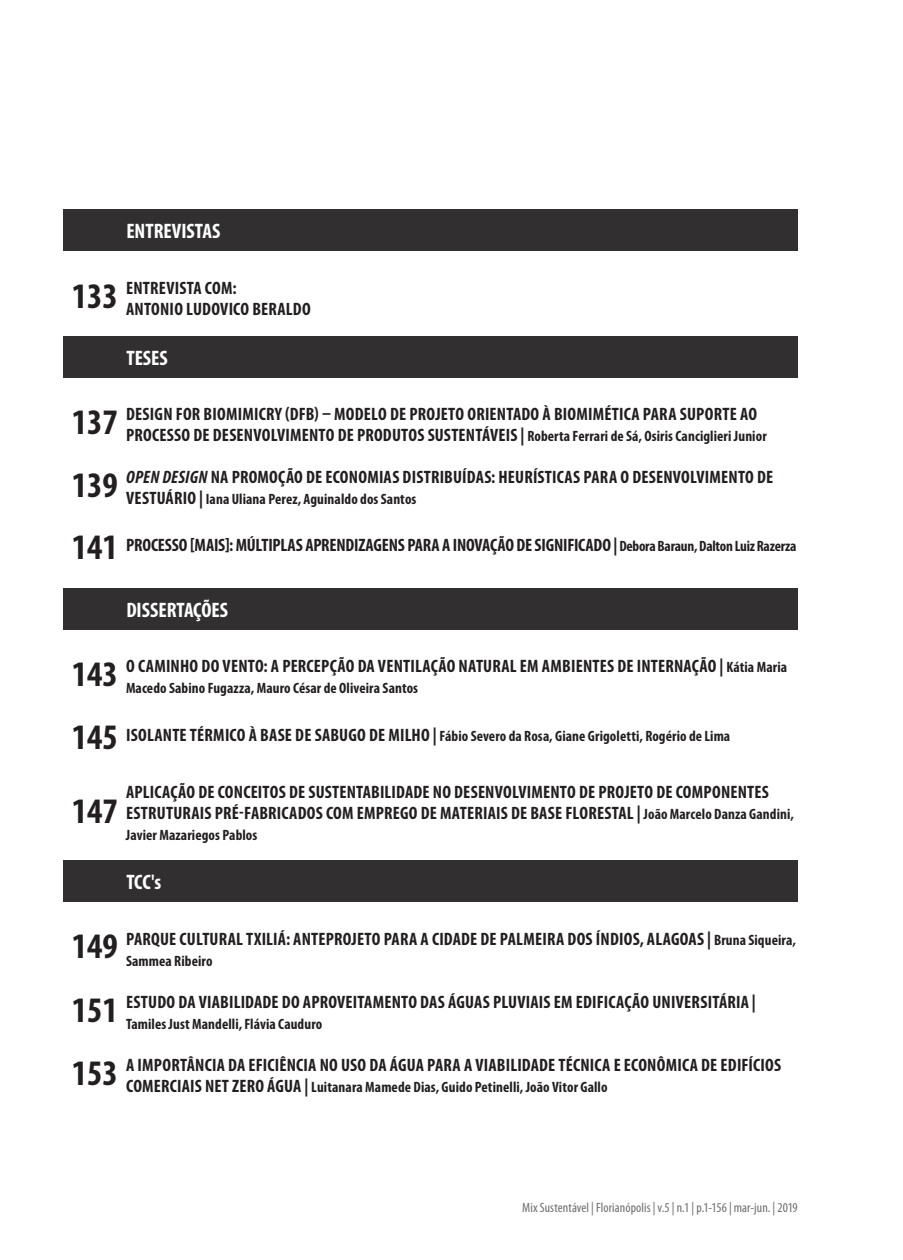
<style>
.page{position:relative;width:903px;height:1260px;background:#fff}
.page>*{position:absolute;margin:0;border:0;box-sizing:border-box;transform-origin:0 0}
.t1{font:700 condensed 36px/62.6px "Myriad Pro";color:#231f20;text-align:justify}
.t2{font:700 condensed 21px "Myriad Pro";color:#fff}
.t3{font:700 condensed 18px/21px "Myriad Pro";letter-spacing:.01em;color:#231f20}
.t4{font:700 condensed 18px "Myriad Pro";letter-spacing:-.01em;color:#231f20}
.t5{font:700 condensed 15px "Myriad Pro";letter-spacing:.005em;color:#231f20}
.t6{font:condensed 13.5px "Myriad Pro";letter-spacing:.005em;color:#6c6d70}
.s1{font-size:15px}
.s2{font-style:italic}
.s3{font-size:18px}
</style>
<div class="page">
<div style="left:63px;top:209px;width:735px;height:42px;background:#312f30"></div>
<div style="left:63px;top:336px;width:735px;height:42px;background:#312f30"></div>
<div style="left:63px;top:588px;width:735px;height:42px;background:#312f30"></div>
<div style="left:63px;top:860px;width:735px;height:42px;background:#312f30"></div>
<p class="t2" style="left:126px;top:218px;width:95px">ENTREVISTAS</p>
<h1 class="t1" style="left:72px;top:263px;width:48px">133</h1>
<p class="t3" style="left:126px;top:277px;width:186px">ENTREVISTA COM:<br>ANTONIO LUDOVICO BERALDO</p>
<p class="t2" style="left:126px;top:345px;width:43px">TESES</p>
<h1 class="t1" style="left:72px;top:389px;width:48px">137<br>139<br>141</h1>
<p class="t3" style="left:126px;top:403px;width:642px">DESIGN FOR BIOMIMICRY (DFB) – MODELO DE PROJETO ORIENTADO À BIOMIMÉTICA PARA SUPORTE AO<br>PROCESSO DE DESENVOLVIMENTO DE PRODUTOS SUSTENTÁVEIS | <span class="s1">Roberta Ferrari de Sá, Osiris Canciglieri Junior</span></p>
<p class="t3" style="left:126px;top:466px;width:649px"><span class="s2">OPEN DESIGN</span> NA PROMOÇÃO DE ECONOMIAS DISTRIBUÍDAS: HEURÍSTICAS PARA O DESENVOLVIMENTO DE</p>
<p class="t5" style="left:126px;top:490px;width:292px"><span class="s3">VESTUÁRIO |</span> Iana Uliana Perez, Aguinaldo dos Santos</p>
<p class="t4" style="left:126px;top:534px;width:672px">PROCESSO [MAIS]: MÚLTIPLAS APRENDIZAGENS PARA A INOVAÇÃO DE SIGNIFICADO | <span class="s1">Debora Baraun, Dalton Luiz Razerza</span></p>
<p class="t2" style="left:126px;top:596px;width:103px">DISSERTAÇÕES</p>
<h1 class="t1" style="left:72px;top:641px;width:48px;line-height:63px">143<br>145</h1>
<p class="t3" style="left:126px;top:655px;width:662px">O CAMINHO DO VENTO: A PERCEPÇÃO DA VENTILAÇÃO NATURAL EM AMBIENTES DE INTERNAÇÃO | <span class="s1">Kátia Maria</span></p>
<p class="t5" style="left:126px;top:679px;width:294px">Macedo Sabino Fugazza, Mauro César de Oliveira Santos</p>
<p class="t5" style="left:126px;top:727px;width:606px"><span class="s3">ISOLANTE TÉRMICO À BASE DE SABUGO DE MILHO |</span> Fábio Severo da Rosa, Giane Grigoletti, Rogério de Lima</p>
<h1 class="t1" style="left:72px;top:779px;width:48px">147</h1>
<p class="t3" style="left:126px;top:781px;width:669px">APLICAÇÃO DE CONCEITOS DE SUSTENTABILIDADE NO DESENVOLVIMENTO DE PROJETO DE COMPONENTES<br>ESTRUTURAIS PRÉ-FABRICADOS COM EMPREGO DE MATERIAIS DE BASE FLORESTAL | <span class="s1">João Marcelo Danza Gandini,</span></p>
<p class="t5" style="left:126px;top:826px;width:133px">Javier Mazariegos Pablos</p>
<p class="t2" style="left:126px;top:868px;width:37px">TCC's</p>
<h1 class="t1" style="left:72px;top:914px;width:48px;line-height:63.3px">149<br>151<br>153</h1>
<p class="t3" style="left:126px;top:928px;width:671px">PARQUE CULTURAL TXILIÁ: ANTEPROJETO PARA A CIDADE DE PALMEIRA DOS ÍNDIOS, ALAGOAS | <span class="s1">Bruna Siqueira,</span></p>
<p class="t5" style="left:126px;top:952px;width:88px">Sammea Ribeiro</p>
<p class="t3" style="left:126px;top:991px;width:631px">ESTUDO DA VIABILIDADE DO APROVEITAMENTO DAS ÁGUAS PLUVIAIS EM EDIFICAÇÃO UNIVERSITÁRIA |</p>
<p class="t5" style="left:126px;top:1015px;width:198px">Tamiles Just Mandelli, Flávia Cauduro</p>
<p class="t3" style="left:126px;top:1054px;width:656px">A IMPORTÂNCIA DA EFICIÊNCIA NO USO DA ÁGUA PARA A VIABILIDADE TÉCNICA E ECONÔMICA DE EDIFÍCIOS</p>
<p class="t5" style="left:126px;top:1078px;width:483px"><span class="s3">COMERCIAIS NET ZERO ÁGUA |</span> Luitanara Mamede Dias, Guido Petinelli, João Vitor Gallo</p>
<p class="t6" style="left:522px;top:1199px;width:277px">Mix Sustentável | Florianópolis | v.5 | n.1 | p.1-156 | mar-jun. | 2019</p>
</div>
